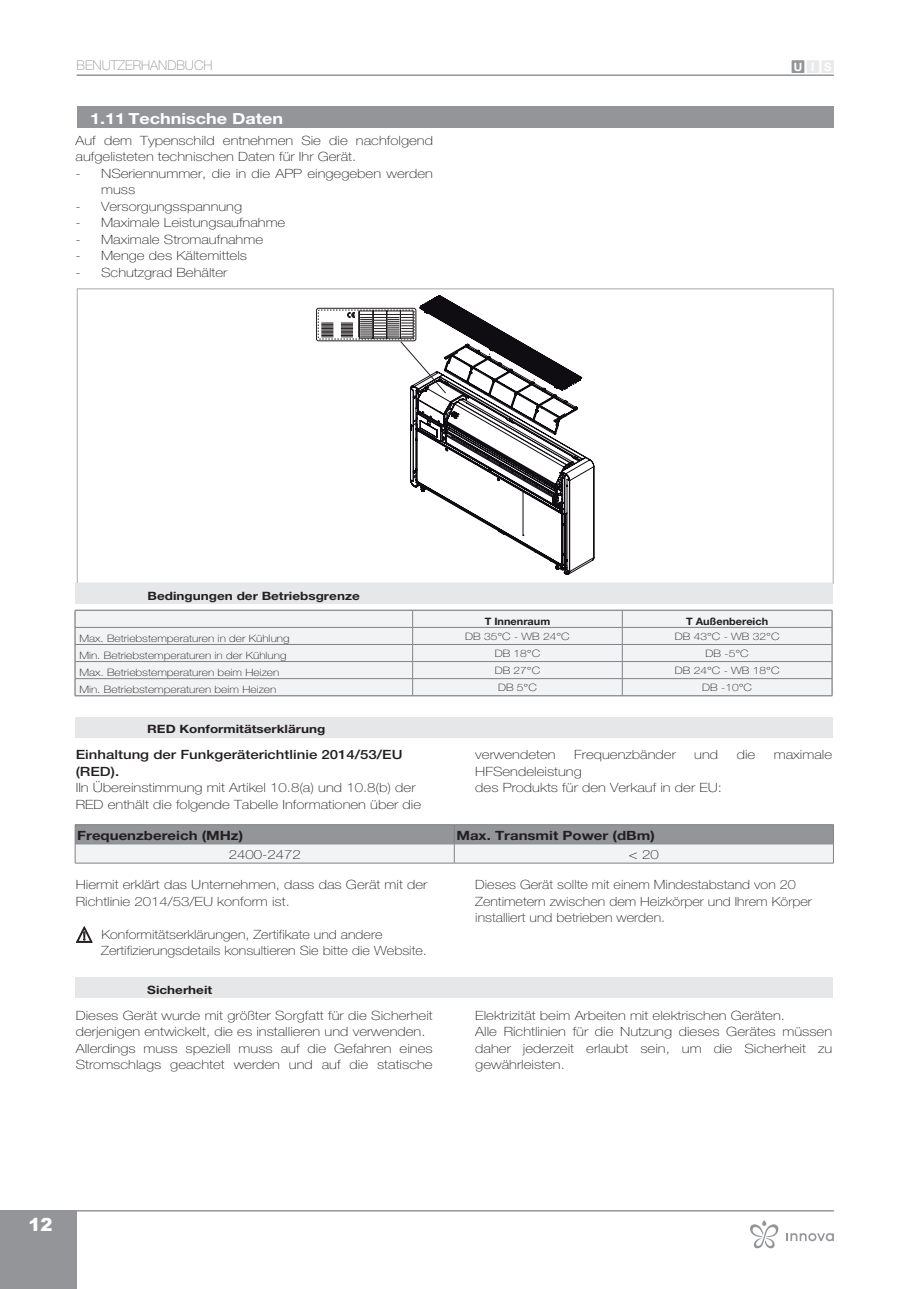
<style>
.page{position:relative;width:919px;height:1289px;background:#fff}
.page>*{position:absolute;margin:0;border:0;box-sizing:border-box;transform-origin:0 0}
.t1{font:900 18px "Arial";color:#fff}
.t2{font:700 15.3px "Helvetica Neue LT Std";color:#fff;scale:1.18 1}
.t3{font:100 13.5px "Helvetica Neue LT Std";color:#939598}
.t4{font:100 12.75px/16.5px "Helvetica Neue LT Std";color:#231f20;scale:1.18 1}
.t5{font:100 12.75px/16.5px "Helvetica Neue LT Std";color:#231f20;scale:1.13 1}
.t6{font:500 12.75px/16.5px "Helvetica Neue LT Std";color:#231f20;scale:1.18 1}
.t7{font:700 12.75px "Helvetica Neue LT Std";color:#231f20;scale:1.18 1}
.t8{font:700 11.55px "Helvetica Neue LT Std";color:#231f20;scale:1.18 1}
.t9{font:700 11.4px "Helvetica Neue LT Std";color:#fff}
.t10{font:100 10.2px/17.1px "Helvetica Neue LT Std";color:#231f20;scale:1.18 1}
.t11{font:700 10.2px "Helvetica Neue LT Std";color:#231f20;scale:1.07 1}
</style>
<div class="page">
<hr style="left:77px;top:1209px;width:756px;height:2px;background:#939598">
<div style="left:0;top:1209px;width:77px;height:79px;background:#939598"></div>
<hr style="left:77px;top:74px;width:756px;height:2px;background:#939598">
<div style="left:821px;top:61px;width:12px;height:11px;background:#e9eaea"></div>
<div style="left:807px;top:61px;width:11px;height:11px;background:#e9eaea"></div>
<div style="left:792px;top:61px;width:11px;height:11px;background:#939598"></div>
<div style="left:791px;top:60px;width:13px;height:13px;border:1px solid #939598"></div>
<div style="left:77px;top:107px;width:757px;height:21px;background:#939598"></div>
<div style="left:316px;top:308px;width:100px;height:33px;border:1px solid #231f20;border-radius:2px"></div>
<div style="left:318px;top:310px;width:96px;height:29px;border:1px dashed #231f20"></div>
<svg style="left:321px;top:301px;width:273px;height:273px"></svg>
<svg style="left:76px;top:926px;width:17px;height:17px"></svg>
<div style="left:75px;top:717px;width:757px;height:20px;background:#e6e7e9"></div>
<div style="left:75px;top:977px;width:757px;height:21px;background:#e6e7e9"></div>
<svg style="left:75px;top:824px;width:759px;height:39px"></svg>
<hr style="left:454px;top:843px;width:379px;height:1px;background:#808285">
<hr style="left:454px;top:862px;width:379px;height:1px;background:#808285">
<div style="left:76px;top:611px;width:755px;height:84px;background:#f2f3f4"></div>
<hr style="left:75px;top:610px;width:337px;height:1px;background:#808285">
<hr style="left:412px;top:610px;width:210px;height:1px;background:#808285">
<hr style="left:622px;top:610px;width:210px;height:1px;background:#808285">
<svg style="left:75px;top:611px;width:1px;height:84px"></svg>
<hr style="left:75px;top:644px;width:337px;height:1px;background:#808285">
<hr style="left:75px;top:661px;width:337px;height:1px;background:#808285">
<hr style="left:75px;top:678px;width:337px;height:1px;background:#808285">
<hr style="left:75px;top:695px;width:337px;height:1px;background:#808285">
<hr style="left:75px;top:627px;width:337px;height:1px;background:#808285">
<hr style="left:412px;top:627px;width:210px;height:1px;background:#808285">
<hr style="left:622px;top:627px;width:210px;height:1px;background:#808285">
<svg style="left:412px;top:610px;width:1px;height:85px"></svg>
<svg style="left:622px;top:610px;width:1px;height:85px"></svg>
<svg style="left:831px;top:610px;width:1px;height:85px"></svg>
<hr style="left:412px;top:644px;width:210px;height:1px;background:#808285">
<hr style="left:622px;top:644px;width:210px;height:1px;background:#808285">
<hr style="left:412px;top:661px;width:210px;height:1px;background:#808285">
<hr style="left:622px;top:661px;width:210px;height:1px;background:#808285">
<hr style="left:412px;top:678px;width:210px;height:1px;background:#808285">
<hr style="left:622px;top:678px;width:210px;height:1px;background:#808285">
<hr style="left:412px;top:695px;width:210px;height:1px;background:#808285">
<hr style="left:622px;top:695px;width:210px;height:1px;background:#808285">
<div style="left:75px;top:583px;width:757px;height:21px;background:#e6e7e9"></div>
<svg style="left:786px;top:1233px;width:47px;height:8px"></svg>
<svg style="left:750px;top:1220px;width:29px;height:28px"></svg>
<p class="t3" style="left:77px;top:57px;width:137px">BENUTZERHANDBUCH</p>
<p class="t2" style="left:90px;top:109px;width:165px">1.11 Technische Daten</p>
<p class="t4" style="left:76px;top:132px;width:304px">Auf dem Typenschild entnehmen Sie die nachfolgend aufgelisteten technischen Daten für Ihr Gerät.</p>
<p class="t4" style="left:101px;top:165px;width:283px;text-indent:-26px">- NSeriennummer, die in die APP eingegeben werden muss</p>
<p class="t4" style="left:76px;top:198px;width:143px">- Versorgungsspannung</p>
<p class="t4" style="left:76px;top:214px;width:179px">- Maximale Leistungsaufnahme</p>
<p class="t4" style="left:76px;top:231px;width:160px">- Maximale Stromaufnahme</p>
<p class="t4" style="left:76px;top:247px;width:147px">- Menge des Kältemittels</p>
<p class="t4" style="left:76px;top:264px;width:130px">- Schutzgrad Behälter</p>
<p class="t9" style="left:793px;top:60px;width:39px">UIS</p>
<p class="t8" style="left:148px;top:588px;width:181px">Bedingungen der Betriebsgrenze</p>
<p class="t10" style="left:79px;top:630px;width:180px">Max. Betriebstemperaturen in der Kühlung Min. Betriebstemperaturen in der Kühlung Max. Betriebstemperaturen beim Heizen Min. Betriebstemperaturen beim Heizen</p>
<p class="t8" style="left:147px;top:722px;width:152px">RED Konformitätserklärung</p>
<p class="t6" style="left:76px;top:746px;width:278px">Einhaltung der Funkgeräterichtlinie 2014/53/EU (RED).</p>
<p class="t4" style="left:76px;top:779px;width:294px">IIn Übereinstimmung mit Artikel 10.8(a) und 10.8(b) der<br>RED enthält die folgende Tabelle Informationen über die</p>
<p class="t11" style="left:484px;top:615px;width:63px">T Innenraum</p>
<p class="t11" style="left:686px;top:615px;width:78px">T Außenbereich</p>
<p class="t10" style="left:465px;top:628px;width:90px">DB 35°C - WB 24°C</p>
<p class="t10" style="left:674px;top:628px;width:90px">DB 43°C - WB 32°C</p>
<p class="t10" style="left:494px;top:645px;width:40px">DB 18°C</p>
<p class="t10" style="left:705px;top:645px;width:38px">DB -5°C</p>
<p class="t10" style="left:494px;top:662px;width:40px">DB 27°C</p>
<p class="t10" style="left:674px;top:662px;width:90px">DB 24°C - WB 18°C</p>
<p class="t10" style="left:498px;top:679px;width:34px">DB 5°C</p>
<p class="t10" style="left:702px;top:679px;width:44px">DB -10°C</p>
<p class="t10" style="left:494px;top:628px;width:40px">DB 32°C</p>
<p class="t10" style="left:704px;top:628px;width:40px">DB 43°C</p>
<p class="t10" style="left:520px;top:662px;width:7px">5</p>
<p class="t10" style="left:704px;top:662px;width:40px">DB 18°C</p>
<p class="t4" style="left:475px;top:746px;width:70px">verwendeten</p>
<p class="t4" style="left:574px;top:746px;width:88px">Frequenzbänder</p>
<p class="t4" style="left:694px;top:746px;width:22px">und</p>
<p class="t4" style="left:736px;top:746px;width:17px">die</p>
<p class="t4" style="left:773px;top:746px;width:51px">maximale</p>
<p class="t4" style="left:475px;top:763px;width:211px">HFSendeleistung<br>des Produkts für den Verkauf in der EU:</p>
<p class="t7" style="left:77px;top:827px;width:142px">Frequenzbereich (MHz)</p>
<p class="t7" style="left:456px;top:827px;width:170px">Max. Transmit Power (dBm)</p>
<p class="t4" style="left:229px;top:846px;width:63px">2400-2472</p>
<p class="t4" style="left:629px;top:846px;width:27px">&lt; 20</p>
<p class="t4" style="left:76px;top:876px;width:299px">Hiermit erklärt das Unternehmen, dass das Gerät mit der<br>Richtlinie 2014/53/EU konform ist.</p>
<p class="t5" style="left:101px;top:926px;width:289px">Konformitätserklärungen, Zertifikate und andere<br>Zertifizierungsdetails konsultieren Sie bitte die Website.</p>
<p class="t8" style="left:147px;top:982px;width:57px">Sicherheit</p>
<p class="t5" style="left:475px;top:876px;width:299px">Dieses Gerät sollte mit einem Mindestabstand von 20<br>Zentimetern zwischen dem Heizkörper und Ihrem Körper installiert und betrieben werden.</p>
<p class="t4" style="left:76px;top:1007px;width:304px">Dieses Gerät wurde mit größter Sorgfatt für die Sicherheit derjenigen entwickelt, die es installieren und verwenden.<br>Allerdings muss speziell muss auf die Gefahren eines Stromschlags geachtet werden und auf die statische</p>
<p class="t4" style="left:475px;top:1007px;width:304px">Elektrizität beim Arbeiten mit elektrischen Geräten.<br>Alle Richtlinien für die Nutzung dieses Gerätes müssen daher jederzeit erlaubt sein, um die Sicherheit zu gewährleisten.</p>
<h1 class="t1" style="left:28px;top:1211px;width:26px">12</h1>
</div>
